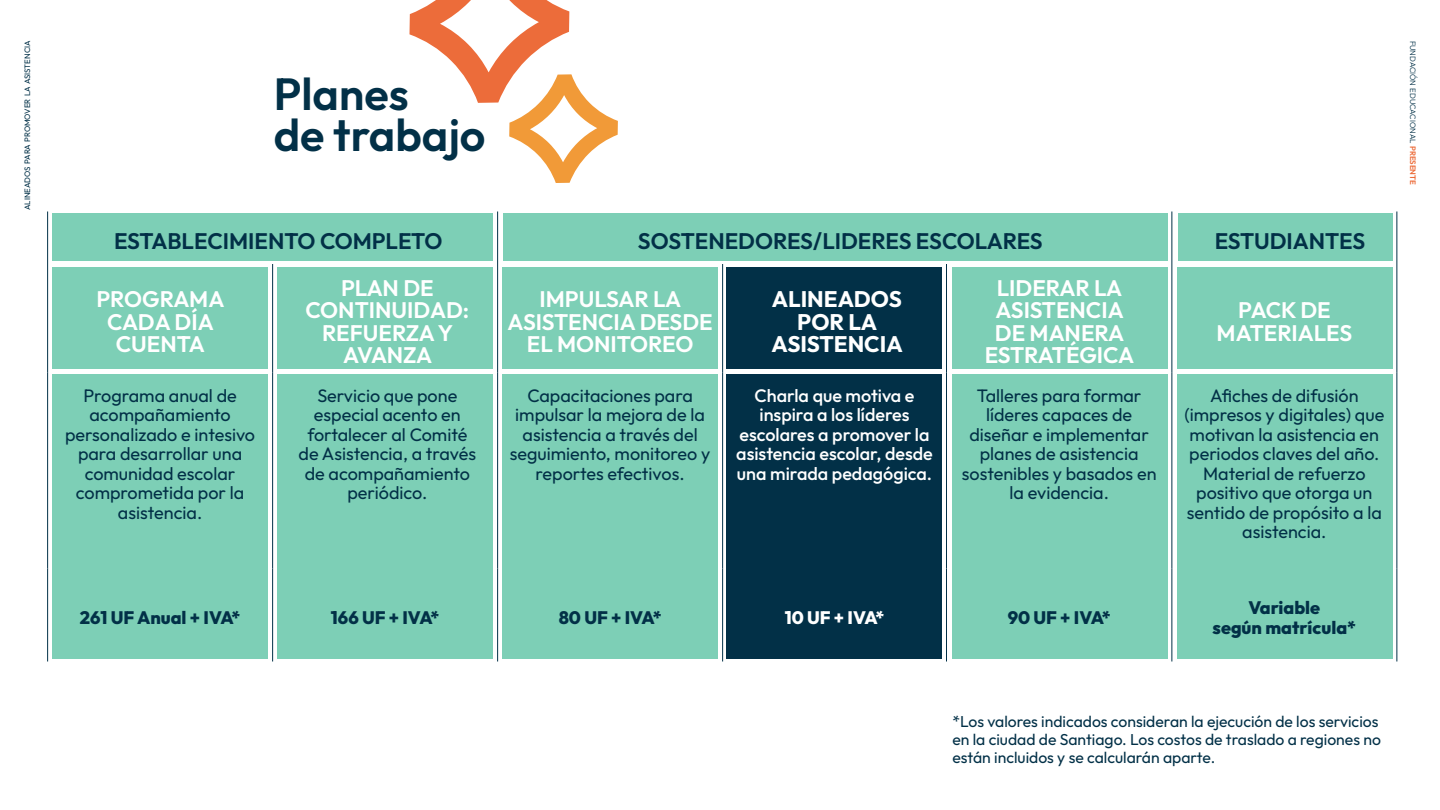
<style>
.page{position:relative;width:1440px;height:810px;background:#fff}
.page>*{position:absolute;margin:0;border:0;box-sizing:border-box;transform-origin:0 0}
.t1{font:600 45px/40.5px "Outfit";color:#023047}
.t2{font:600 22.5px/22.5px "Outfit";color:#fff;text-align:center}
.t3{font:600 22.5px "Outfit";color:#023047}
.t4{font:700 22.5px/22.5px "Outfit";color:#fff;text-align:center}
.t5{font:18px/19.5px "Outfit";color:#023047;text-align:center}
.t6{font:500 18px/19.5px "Outfit";color:#fff;text-align:center}
.t7{font:800 18px/19.5px "Outfit";color:#023047;text-align:center}
.t8{font:800 18px "Outfit";color:#fff}
.t9{font:15.75px/18px "Outfit";color:#023047}
.t10{font:7.88px "Outfit";color:#023047}
.t11{font:300 7.88px "Outfit";color:#023047}
.s1{font-weight:600;color:#ec6c3a}
</style>
<div class="page">
<div style="left:52px;top:214px;width:440px;height:47px;background:#7dcfb6"></div>
<div style="left:503px;top:214px;width:665px;height:47px;background:#7dcfb6"></div>
<div style="left:1178px;top:214px;width:215px;height:47px;background:#7dcfb6"></div>
<svg style="left:410px;top:0;width:208px;height:183px"></svg>
<div style="left:52px;top:267px;width:215px;height:102px;background:#7dcfb6"></div>
<div style="left:52px;top:374px;width:215px;height:285px;background:#7dcfb6"></div>
<div style="left:277px;top:267px;width:215px;height:102px;background:#7dcfb6"></div>
<div style="left:277px;top:374px;width:215px;height:285px;background:#7dcfb6"></div>
<div style="left:502px;top:267px;width:216px;height:102px;background:#7dcfb6"></div>
<div style="left:502px;top:374px;width:216px;height:285px;background:#7dcfb6"></div>
<div style="left:727px;top:267px;width:215px;height:102px;background:#023047"></div>
<div style="left:727px;top:374px;width:215px;height:285px;background:#023047"></div>
<div style="left:952px;top:267px;width:216px;height:102px;background:#7dcfb6"></div>
<div style="left:952px;top:374px;width:216px;height:285px;background:#7dcfb6"></div>
<div style="left:1178px;top:267px;width:215px;height:102px;background:#7dcfb6"></div>
<div style="left:1178px;top:374px;width:215px;height:285px;background:#7dcfb6"></div>
<hr style="left:47px;top:212px;width:1px;height:52px;background:#023047">
<hr style="left:497px;top:212px;width:1px;height:52px;background:#023047">
<hr style="left:1172px;top:212px;width:1px;height:52px;background:#023047">
<hr style="left:1396px;top:212px;width:1px;height:52px;background:#023047">
<hr style="left:47px;top:264px;width:1px;height:109px;background:#023047">
<hr style="left:272px;top:264px;width:1px;height:109px;background:#023047">
<hr style="left:497px;top:264px;width:1px;height:109px;background:#023047">
<hr style="left:722px;top:264px;width:1px;height:109px;background:#023047">
<hr style="left:946px;top:264px;width:1px;height:109px;background:#023047">
<hr style="left:1172px;top:264px;width:1px;height:109px;background:#023047">
<hr style="left:1396px;top:264px;width:1px;height:109px;background:#023047">
<hr style="left:47px;top:373px;width:1px;height:195px;background:#023047">
<hr style="left:272px;top:373px;width:1px;height:195px;background:#023047">
<hr style="left:497px;top:373px;width:1px;height:195px;background:#023047">
<hr style="left:722px;top:373px;width:1px;height:195px;background:#023047">
<hr style="left:946px;top:373px;width:1px;height:195px;background:#023047">
<hr style="left:1172px;top:373px;width:1px;height:195px;background:#023047">
<hr style="left:1396px;top:373px;width:1px;height:195px;background:#023047">
<hr style="left:47px;top:568px;width:1px;height:94px;background:#023047">
<hr style="left:272px;top:568px;width:1px;height:94px;background:#023047">
<hr style="left:497px;top:568px;width:1px;height:94px;background:#023047">
<hr style="left:722px;top:568px;width:1px;height:94px;background:#023047">
<hr style="left:946px;top:568px;width:1px;height:94px;background:#023047">
<hr style="left:1172px;top:568px;width:1px;height:94px;background:#023047">
<hr style="left:1396px;top:568px;width:1px;height:94px;background:#023047">
<p class="t10" style="left:22px;top:210px;width:171px;rotate:-90deg">alineados para promover la asistencia</p>
<p class="t11" style="left:1418px;top:40px;width:146px;rotate:90deg">fundación educacional <span class="s1">presente</span></p>
<h1 class="t1" style="left:274px;top:76px;width:213px">Planes<br>de trabajo</h1>
<p class="t3" style="left:114px;top:226px;width:330px">ESTABLECIMIENTO COMPLETO</p>
<p class="t3" style="left:638px;top:226px;width:406px">SOSTENEDORES/LIDERES ESCOLARES</p>
<p class="t3" style="left:1215px;top:226px;width:152px">ESTUDIANTES</p>
<p class="t2" style="left:96px;top:289px;width:130px">PROGRAMA<br>CADA DÍA<br>CUENTA</p>
<p class="t2" style="left:306px;top:278px;width:165px">PLAN DE<br>CONTINUIDAD:<br>REFUERZA Y<br>AVANZA</p>
<p class="t2" style="left:508px;top:289px;width:207px">IMPULSAR LA<br>ASISTENCIA DESDE<br>EL MONITOREO</p>
<p class="t4" style="left:772px;top:289px;width:133px">ALINEADOS<br>POR LA<br>ASISTENCIA</p>
<p class="t2" style="left:985px;top:278px;width:151px">LIDERAR LA<br>ASISTENCIA<br>DE MANERA<br>ESTRATÉGICA</p>
<p class="t2" style="left:1217px;top:300px;width:137px">PACK DE<br>MATERIALES</p>
<p class="t5" style="left:65px;top:386px;width:192px">Programa anual de acompañamiento personalizado e intesivo para desarrollar una comunidad escolar comprometida por la asistencia.</p>
<p class="t5" style="left:299px;top:386px;width:179px">Servicio que pone especial acento en fortalecer al Comité de Asistencia, a través de acompañamiento periódico.</p>
<p class="t5" style="left:510px;top:386px;width:202px">Capacitaciones para impulsar la mejora de la asistencia a través del seguimiento, monitoreo y reportes efectivos.</p>
<p class="t6" style="left:736px;top:386px;width:198px">Charla que motiva e inspira a los líderes escolares a promover la asistencia escolar, desde una mirada pedagógica.</p>
<p class="t5" style="left:962px;top:386px;width:196px">Talleres para formar líderes capaces de diseñar e implementar planes de asistencia sostenibles y basados en la evidencia.</p>
<p class="t5" style="left:1184px;top:386px;width:201px">Afiches de difusión (impresos y digitales) que motivan la asistencia en periodos claves del año.<br>Material de refuerzo positivo que otorga un sentido de propósito a la asistencia.</p>
<p class="t7" style="left:80px;top:609px;width:162px">261 UF Anual + IVA*</p>
<p class="t7" style="left:331px;top:609px;width:110px">166 UF + IVA*</p>
<p class="t7" style="left:559px;top:609px;width:104px">80 UF + IVA*</p>
<p class="t8" style="left:785px;top:605px;width:101px">10 UF + IVA*</p>
<p class="t7" style="left:1008px;top:609px;width:104px">90 UF + IVA*</p>
<p class="t7" style="left:1213px;top:599px;width:145px">Variable<br>según matrícula*</p>
<p class="t9" style="left:952px;top:713px;width:430px">*Los valores indicados consideran la ejecución de los servicios en la ciudad de Santiago. Los costos de traslado a regiones no están incluidos y se calcularán aparte.</p>
</div>
